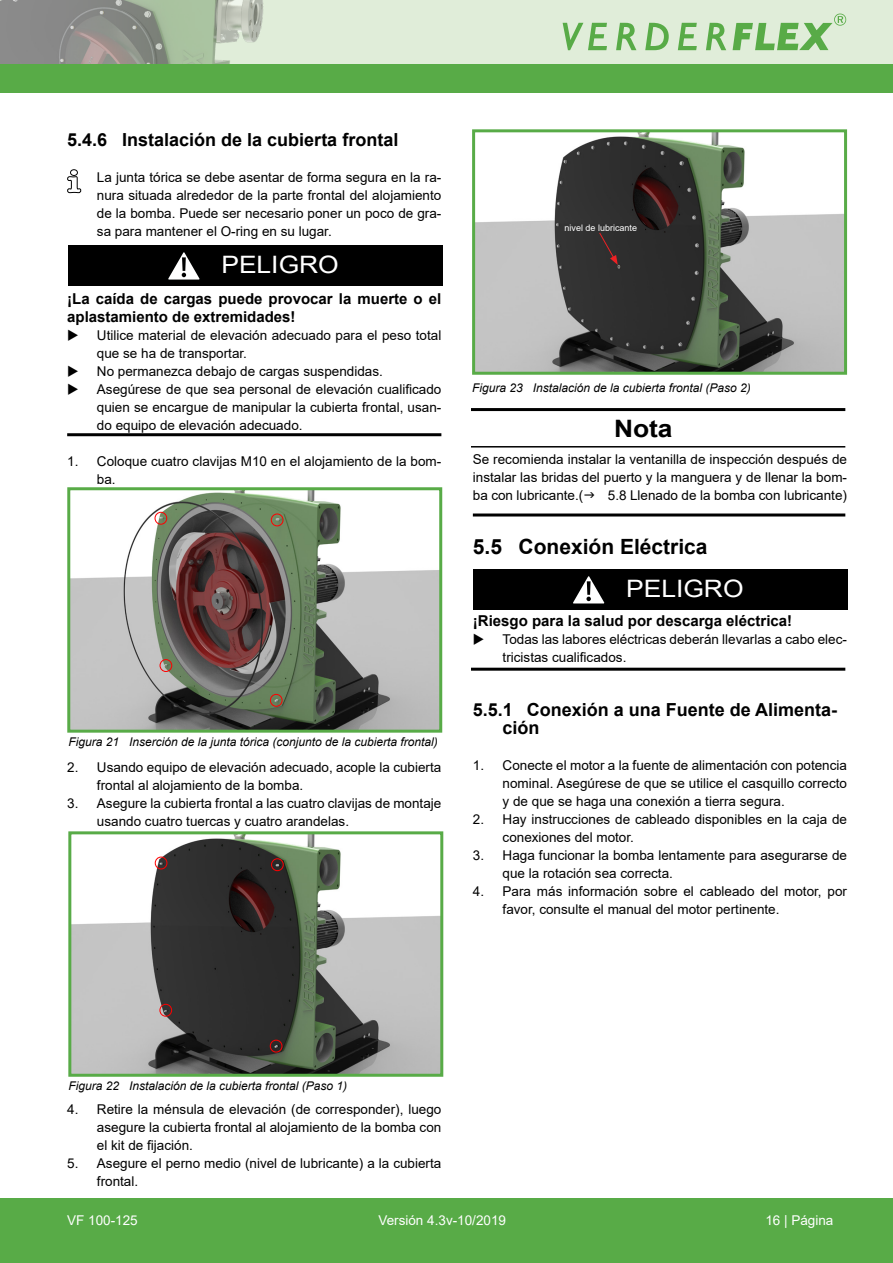
<style>
.page{position:relative;width:893px;height:1263px;background:#fff}
.page>*{position:absolute;margin:0;border:0;box-sizing:border-box;transform-origin:0 0}
.t1{font:24px "Arial";color:#fff;scale:1.1 1}
.t2{font:700 24px "Arial";color:#000;scale:1.1 1}
.t3{font:700 21px "Arial";color:#000}
.t4{font:700 18px/18px "Arial";color:#000}
.t5{font:700 15px/18px "Arial";color:#000}
.t6{font:13.5px/18px "Arial";color:#000}
.t7{font:13.5px "Arial";color:#fff}
.t8{font:italic 12px "Arial";color:#000}
.t9{font:9px "Arial";color:#fff}
</style>
<div class="page">
<div style="left:0;top:1198px;width:893px;height:65px;background:#58ab47"></div>
<div style="left:36px;top:0;width:857px;height:72px;background:#e0edd9"></div>
<div style="left:0;top:64px;width:893px;height:29px;background:#58ab47"></div>
<svg style="left:0;top:0;width:697px;height:64px"></svg>
<svg style="left:706px;top:23px;width:20px;height:27px"></svg>
<svg style="left:733px;top:14px;width:113px;height:36px"></svg>
<svg style="left:67px;top:169px;width:14px;height:24px"></svg>
<img style="left:71px;top:491px;width:367px;height:238px">
<div style="left:67px;top:487px;width:375px;height:246px;border:3px solid #58ab47"></div>
<div style="left:155px;top:512px;width:12px;height:13px;border:1px solid #f00;border-radius:50%"></div>
<div style="left:271px;top:514px;width:12px;height:12px;border:1px solid #f00;border-radius:50%"></div>
<div style="left:270px;top:694px;width:12px;height:13px;border:1px solid #f00;border-radius:50%"></div>
<div style="left:160px;top:659px;width:12px;height:13px;border:1px solid #f00;border-radius:50%"></div>
<img style="left:72px;top:835px;width:367px;height:238px">
<div style="left:68px;top:831px;width:375px;height:246px;border:3px solid #58ab47"></div>
<div style="left:155px;top:857px;width:12px;height:12px;border:1px solid #f00;border-radius:50%"></div>
<div style="left:271px;top:858px;width:13px;height:13px;border:1px solid #f00;border-radius:50%"></div>
<div style="left:270px;top:1040px;width:12px;height:12px;border:1px solid #f00;border-radius:50%"></div>
<div style="left:160px;top:1004px;width:12px;height:12px;border:1px solid #f00;border-radius:50%"></div>
<hr style="left:473px;top:513px;width:372px;height:3px;background:#000">
<hr style="left:471px;top:668px;width:374px;height:3px;background:#000">
<img style="left:476px;top:133px;width:367px;height:238px">
<div style="left:472px;top:129px;width:375px;height:246px;border:3px solid #58ab47"></div>
<svg style="left:599px;top:232px;width:19px;height:33px"></svg>
<hr style="left:67px;top:433px;width:374px;height:3px;background:#000">
<hr style="left:471px;top:408px;width:374px;height:3px;background:#000">
<hr style="left:471px;top:446px;width:374px;height:1px;background:#000">
<div style="left:68px;top:246px;width:375px;height:40px;background:#000"></div>
<svg style="left:168px;top:252px;width:32px;height:28px"></svg>
<div style="left:473px;top:570px;width:374px;height:40px;background:#000"></div>
<svg style="left:573px;top:576px;width:32px;height:28px"></svg>
<p class="t4" style="left:67px;top:131px;width:333px">5.4.6 Instalación de la cubierta frontal</p>
<p class="t6" style="left:97px;top:168px;width:346px;text-align:justify">La junta tórica se debe asentar de forma segura en la ra&shy;nura situada alrededor de la parte frontal del alojamiento de la bomba. Puede ser necesario poner un poco de gra&shy;sa para mantener el O-ring en su lugar.</p>
<p class="t1" style="left:221px;top:248px;width:108px">PELIGRO</p>
<p class="t5" style="left:67px;top:289px;width:376px">¡La caída de cargas puede provocar la muerte o el aplastamiento de extremidades!</p>
<p class="t6" style="left:97px;top:326px;width:346px;text-indent:-30px">◆ Utilice material de elevación adecuado para el peso total que se ha de transportar.</p>
<p class="t6" style="left:67px;top:362px;width:317px">◆ No permanezca debajo de cargas suspendidas.</p>
<p class="t6" style="left:97px;top:380px;width:346px;text-align:justify;text-indent:-30px">◆ Asegúrese de que sea personal de elevación cualificado quien se encargue de manipular la cubierta frontal, usan&shy;do equipo de elevación adecuado.</p>
<p class="t6" style="left:97px;top:452px;width:346px;text-indent:-30px">1. Coloque cuatro clavijas M10 en el alojamiento de la bom&shy;ba.</p>
<p class="t8" style="left:68px;top:734px;width:371px">Figura 21 Inserción de la junta tórica (conjunto de la cubierta frontal)</p>
<p class="t6" style="left:97px;top:758px;width:346px;text-indent:-30px">2. Usando equipo de elevación adecuado, acople la cubierta frontal al alojamiento de la bomba.</p>
<p class="t6" style="left:97px;top:794px;width:346px;text-indent:-30px">3. Asegure la cubierta frontal a las cuatro clavijas de montaje usando cuatro tuercas y cuatro arandelas.</p>
<p class="t9" style="left:564px;top:221px;width:74px">nivel de lubricante</p>
<p class="t8" style="left:472px;top:380px;width:280px">Figura 23 Instalación de la cubierta frontal (Paso 2)</p>
<p class="t2" style="left:614px;top:412px;width:55px">Nota</p>
<p class="t6" style="left:473px;top:450px;width:376px;text-align:justify">Se recomienda instalar la ventanilla de inspección después de instalar las bridas del puerto y la manguera y de llenar la bom&shy;ba con lubricante.(</p>
<p class="t6" style="left:608px;top:486px;width:241px">5.8 Llenado de la bomba con lubricante)</p>
<p class="t3" style="left:473px;top:531px;width:236px">5.5 Conexión Eléctrica</p>
<p class="t1" style="left:626px;top:572px;width:108px">PELIGRO</p>
<p class="t5" style="left:473px;top:611px;width:321px">¡Riesgo para la salud por descarga eléctrica!</p>
<p class="t6" style="left:503px;top:630px;width:346px;text-indent:-30px">◆ Todas las labores eléctricas deberán llevarlas a cabo elec&shy;tricistas cualificados.</p>
<p class="t4" style="left:503px;top:700px;width:336px;text-indent:-30px">5.5.1 Conexión a una Fuente de Alimenta&shy;ción</p>
<p class="t6" style="left:503px;top:756px;width:346px;text-align:justify;text-indent:-30px">1. Conecte el motor a la fuente de alimentación con potencia nominal. Asegúrese de que se utilice el casquillo correcto y de que se haga una conexión a tierra segura.</p>
<p class="t6" style="left:503px;top:810px;width:346px;text-indent:-30px">2. Hay instrucciones de cableado disponibles en la caja de conexiones del motor.</p>
<p class="t6" style="left:503px;top:846px;width:346px;text-indent:-30px">3. Haga funcionar la bomba lentamente para asegurarse de que la rotación sea correcta.</p>
<p class="t6" style="left:503px;top:882px;width:346px;text-indent:-30px">4. Para más información sobre el cableado del motor, por favor, consulte el manual del motor pertinente.</p>
<p class="t8" style="left:68px;top:1078px;width:280px">Figura 22 Instalación de la cubierta frontal (Paso 1)</p>
<p class="t6" style="left:97px;top:1100px;width:346px;text-align:justify;text-indent:-30px">4. Retire la ménsula de elevación (de corresponder), luego asegure la cubierta frontal al alojamiento de la bomba con el kit de fijación.</p>
<p class="t6" style="left:97px;top:1154px;width:346px;text-indent:-30px">5. Asegure el perno medio (nivel de lubricante) a la cubierta frontal.</p>
<p class="t7" style="left:67px;top:1211px;width:72px">VF 100-125</p>
<p class="t7" style="left:378px;top:1211px;width:129px">Versión 4.3v-10/2019</p>
<p class="t7" style="left:765px;top:1211px;width:70px">16 | Página</p>
</div>
